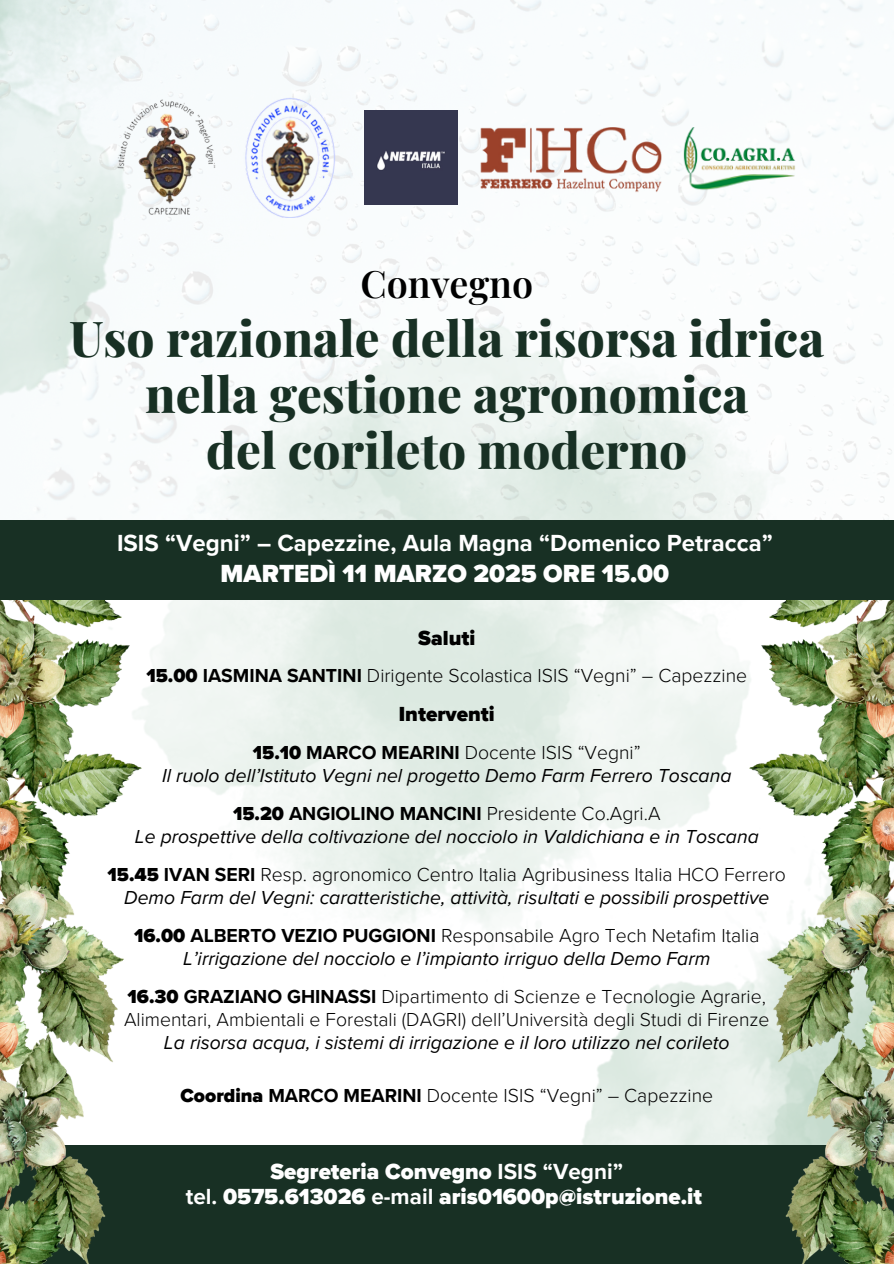
<style>
.page{position:relative;width:894px;height:1264px;background:#fff}
.page>*{position:absolute;margin:0;border:0;box-sizing:border-box;transform-origin:0 0}
.t1{font:800 49.35px/56.1px "Playfair Display";color:#183024;text-align:center}
.t2{font:600 37.65px "Playfair Display";color:#000}
.t3{font:900 25.5px "Proxima Nova";color:#fff}
.t4{font:700 24px "Proxima Nova";color:#fff}
.t5{font:900 22.5px/24.8px "Proxima Nova";color:#fff;text-align:center}
.t6{font:900 21px "Proxima Nova";color:#000}
.t7{font:300 19.35px/23px "Proxima Nova";color:#000}
.t8{font:italic 19.35px "Proxima Nova";color:#000}
.s1{font-weight:900}
.s2{font-weight:700}
</style>
<div class="page">
<img style="left:582px;top:1001px;width:167px;height:143px">
<img style="left:198px;top:0;width:695px;height:520px">
<img style="left:142px;top:262px;width:662px;height:739px">
<img style="left:0;top:0;width:198px;height:626px">
<div style="left:0;top:1144px;width:893px;height:119px;background:#183024"></div>
<img style="left:749px;top:600px;width:144px;height:663px">
<img style="left:0;top:600px;width:142px;height:663px">
<div style="left:0;top:520px;width:893px;height:80px;background:#183024"></div>
<img style="left:115px;top:97px;width:103px;height:121px">
<img style="left:240px;top:97px;width:102px;height:121px">
<img style="left:682px;top:128px;width:114px;height:64px">
<img style="left:364px;top:111px;width:93px;height:93px">
<img style="left:479px;top:128px;width:182px;height:65px">
<p class="t2" style="left:360px;top:257px;width:174px">Convegno</p>
<h4 class="t1" style="left:69px;top:308px;width:756px">Uso razionale della risorsa idrica nella gestione agronomica<br>del corileto moderno</h4>
<p class="t4" style="left:117px;top:529px;width:657px">ISIS “Vegni” – Capezzine, Aula Magna “Domenico Petracca”</p>
<p class="t3" style="left:220px;top:558px;width:450px">MARTEDÌ 11 MARZO 2025 ORE 15.00</p>
<p class="t6" style="left:418px;top:625px;width:59px">Saluti</p>
<p class="t7" style="left:146px;top:665px;width:602px"><span class="s1">15.00</span> <span class="s2">IASMINA SANTINI</span> Dirigente Scolastica ISIS “Vegni” – Capezzine</p>
<p class="t6" style="left:398px;top:702px;width:97px">Interventi</p>
<p class="t7" style="left:253px;top:742px;width:389px"><span class="s1">15.10</span> <span class="s2">MARCO MEARINI</span> Docente ISIS “Vegni”</p>
<p class="t8" style="left:162px;top:764px;width:570px">Il ruolo dell’Istituto Vegni nel progetto Demo Farm Ferrero Toscana</p>
<p class="t7" style="left:233px;top:802px;width:429px"><span class="s1">15.20</span> <span class="s2">ANGIOLINO MANCINI</span> Presidente Co.Agri.A</p>
<p class="t8" style="left:135px;top:825px;width:625px">Le prospettive della coltivazione del nocciolo in Valdichiana e in Toscana</p>
<h2 class="t7" style="left:107px;top:863px;width:679px"><span class="s1">15.45</span> <span class="s2">IVAN SERI</span> Resp. agronomico Centro Italia Agribusiness Italia HCO Ferrero</h2>
<h1 class="t8" style="left:124px;top:886px;width:646px">Demo Farm del Vegni: caratteristiche, attività, risultati e possibili prospettive</h1>
<p class="t7" style="left:134px;top:924px;width:626px"><span class="s1">16.00</span> <span class="s2">ALBERTO VEZIO PUGGIONI</span> Responsabile Agro Tech Netafim Italia</p>
<h3 class="t8" style="left:183px;top:947px;width:528px">L’irrigazione del nocciolo e l’impianto irriguo della Demo Farm</h3>
<p class="t7" style="left:124px;top:985px;width:646px"><span class="s1">16.30</span> <span class="s2">GRAZIANO GHINASSI</span> Dipartimento di Scienze e Tecnologie Agrarie,<br>Alimentari, Ambientali e Forestali (DAGRI) dell’Università degli Studi di Firenze</p>
<p class="t8" style="left:164px;top:1031px;width:567px">La risorsa acqua, i sistemi di irrigazione e il loro utilizzo nel corileto</p>
<h4 class="t7" style="left:180px;top:1084px;width:534px"><span class="s1">Coordina</span> <span class="s2">MARCO MEARINI</span> Docente ISIS “Vegni” – Capezzine</h4>
<p class="t5" style="left:186px;top:1159px;width:517px">Segreteria Convegno <span class="s2">ISIS “Vegni”<br>tel.</span> 0575.613026 <span class="s2">e-mail</span> aris01600p@istruzione.it</p>
</div>
